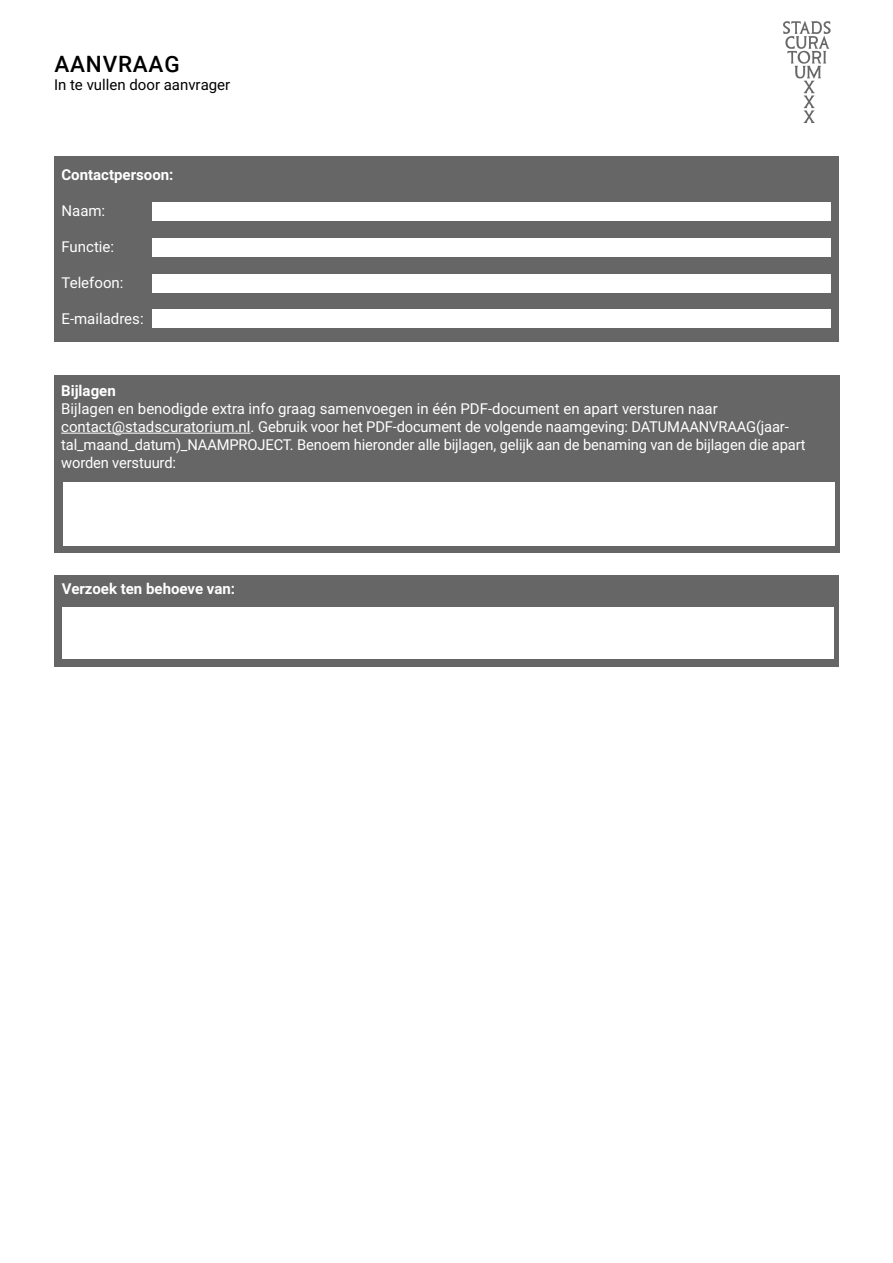
<style>
.page{position:relative;width:893px;height:1263px;background:#fff}
.page>*{position:absolute;margin:0;border:0;box-sizing:border-box;transform-origin:0 0}
.t1{font:500 22.5px "Roboto";letter-spacing:.035em;color:#000001}
.t2{font:15px/18px "Roboto";letter-spacing:-.01em;color:#fff}
.t3{font:700 15px "Roboto";color:#fff}
.t4{font:15px "Roboto";color:#000001}
</style>
<div class="page">
<div style="left:54px;top:575px;width:785px;height:91px;background:#666"></div>
<div style="left:62px;top:607px;width:771px;height:51px;background:#fff"></div>
<div style="left:54px;top:157px;width:785px;height:185px;background:#666"></div>
<div style="left:152px;top:203px;width:679px;height:18px;background:#fff"></div>
<div style="left:152px;top:239px;width:679px;height:18px;background:#fff"></div>
<div style="left:152px;top:275px;width:679px;height:18px;background:#fff"></div>
<div style="left:152px;top:310px;width:679px;height:18px;background:#fff"></div>
<div style="left:54px;top:375px;width:786px;height:178px;background:#666"></div>
<div style="left:63px;top:482px;width:771px;height:63px;background:#fff"></div>
<hr style="left:61px;top:433px;width:190px;height:1px;background:#fff">
<img style="left:783px;top:21px;width:48px;height:102px">
<h1 class="t1" style="left:54px;top:48px;width:127px">AANVRAAG</h1>
<p class="t4" style="left:54px;top:74px;width:178px">In te vullen door aanvrager</p>
<p class="t3" style="left:62px;top:164px;width:114px">Contactpersoon:</p>
<p class="t2" style="left:62px;top:201px;width:45px">Naam:</p>
<p class="t2" style="left:62px;top:237px;width:54px">Functie:</p>
<p class="t2" style="left:62px;top:273px;width:63px">Telefoon:</p>
<p class="t2" style="left:62px;top:309px;width:84px">E-mailadres:</p>
<p class="t3" style="left:61px;top:380px;width:56px">Bijlagen</p>
<p class="t2" style="left:61px;top:399px;width:746px">Bijlagen en benodigde extra info graag samenvoegen in één PDF-document en apart versturen naar contact@stadscuratorium.nl. Gebruik voor het PDF-document de volgende naamgeving: DATUMAANVRAAG(jaar&shy;tal_maand_datum)_NAAMPROJECT. Benoem hieronder alle bijlagen, gelijk aan de benaming van de bijlagen die apart worden verstuurd:</p>
<p class="t3" style="left:62px;top:578px;width:175px">Verzoek ten behoeve van:</p>
</div>
